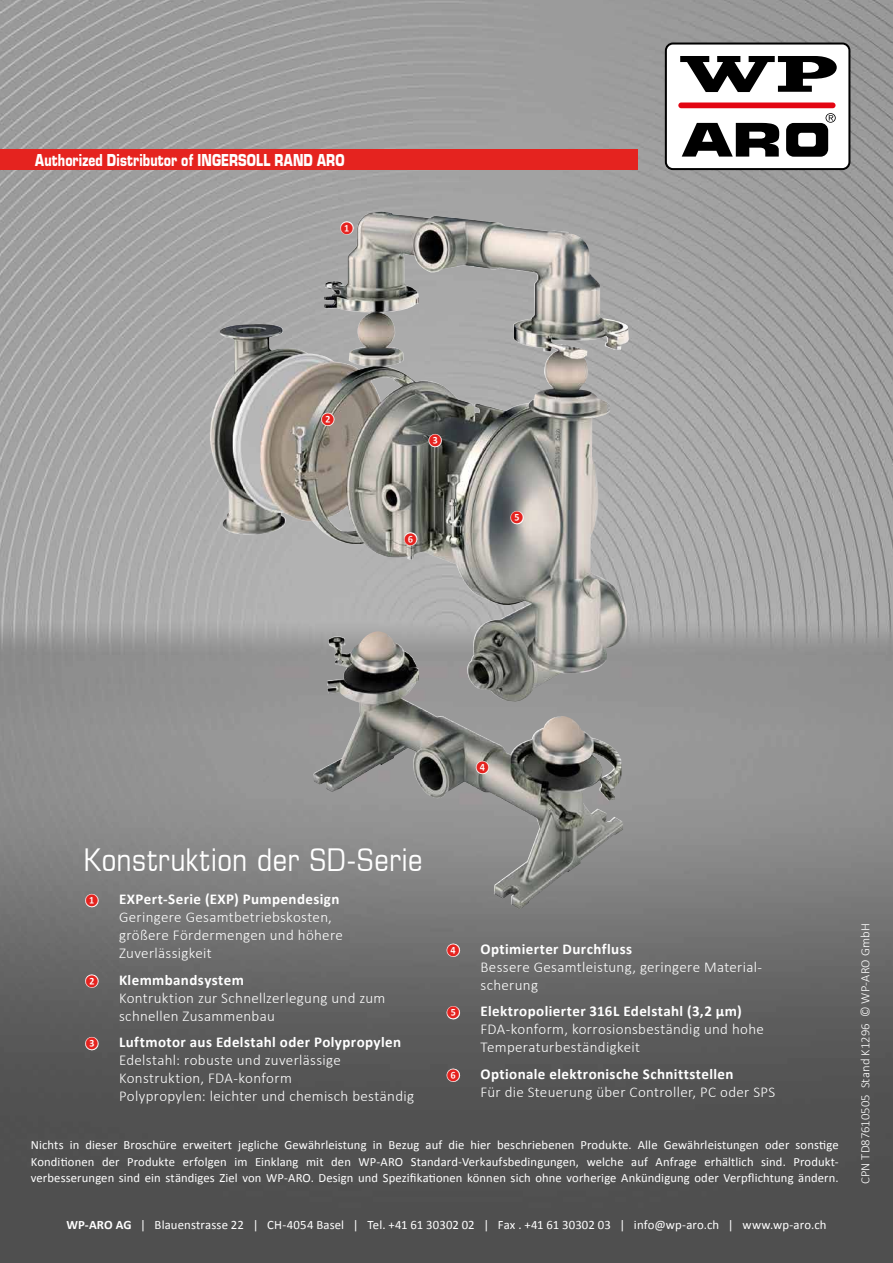
<style>
.page{position:relative;width:893px;height:1263px;background:#fff}
.page>*{position:absolute;margin:0;border:0;box-sizing:border-box;transform-origin:0 0}
.t1{font:condensed 31.5px "Eurostile";letter-spacing:.015em;color:#fff}
.t2{font:900 condensed 18px "Eurostile";letter-spacing:.01em;color:#fff}
.t3{font:300 15px/18px "Calibri";letter-spacing:.02em;color:#fff}
.t4{font:700 15px "Calibri";letter-spacing:.025em;color:#fff}
.t5{font:12.75px "Calibri";letter-spacing:.01em;color:#fff}
.t6{font:300 12.75px "Calibri";letter-spacing:.01em;color:#fff}
.t7{font:12.6px/16.5px "Calibri";letter-spacing:.01em;color:#fff;text-align:justify}
.t8{font:700 10.35px "Calibri";color:#e5231f}
.s1{font-weight:700}
</style>
<div class="page">
<img style="left:0;top:0;width:893px;height:1263px">
<img style="left:206px;top:212px;width:425px;height:490px">
<div style="left:666px;top:44px;width:183px;height:125px;background:#fff;border-radius:7px"></div>
<div style="left:665px;top:43px;width:185px;height:127px;border:2px solid #000;border-radius:7px"></div>
<div style="left:678px;top:102px;width:157px;height:6px;background:#e30613;border-radius:3px"></div>
<div style="left:786px;top:123px;width:42px;height:34px;background:#000;border-radius:8px"></div>
<div style="left:798px;top:133px;width:18px;height:14px;background:#fff;border-radius:3px"></div>
<svg style="left:825px;top:113px;width:11px;height:10px"></svg>
<svg style="left:682px;top:123px;width:97px;height:34px"></svg>
<svg style="left:680px;top:56px;width:157px;height:36px"></svg>
<div style="left:0;top:149px;width:638px;height:21px;background:#e5231f"></div>
<svg style="left:347px;top:221px;width:1px;height:14px"></svg>
<svg style="left:328px;top:413px;width:1px;height:13px"></svg>
<svg style="left:435px;top:434px;width:1px;height:13px"></svg>
<svg style="left:482px;top:761px;width:1px;height:13px"></svg>
<svg style="left:517px;top:511px;width:1px;height:13px"></svg>
<svg style="left:92px;top:894px;width:1px;height:13px"></svg>
<svg style="left:92px;top:974px;width:1px;height:14px"></svg>
<svg style="left:92px;top:1037px;width:1px;height:13px"></svg>
<svg style="left:453px;top:943px;width:1px;height:14px"></svg>
<svg style="left:453px;top:1006px;width:1px;height:13px"></svg>
<svg style="left:453px;top:1068px;width:1px;height:14px"></svg>
<svg style="left:411px;top:532px;width:1px;height:14px"></svg>
<p class="t2" style="left:35px;top:150px;width:311px">Authorized Distributor of INGERSOLL RAND ARO</p>
<p class="t8" style="left:340px;top:222px;width:15px">❶</p>
<p class="t8" style="left:321px;top:413px;width:15px">❷</p>
<p class="t8" style="left:428px;top:434px;width:15px">❸</p>
<p class="t8" style="left:404px;top:533px;width:15px">❻</p>
<p class="t8" style="left:510px;top:511px;width:15px">❺</p>
<p class="t8" style="left:476px;top:761px;width:15px">❹</p>
<h1 class="t1" style="left:84px;top:841px;width:340px">Konstruktion der SD-Serie</h1>
<p class="t8" style="left:85px;top:894px;width:15px">❶</p>
<p class="t4" style="left:119px;top:890px;width:222px">EXPert-Serie (EXP) Pumpendesign</p>
<p class="t3" style="left:119px;top:908px;width:225px">Geringere Gesamtbetriebskosten, größere Fördermengen und höhere<br>Zuverlässigkeit</p>
<p class="t8" style="left:85px;top:975px;width:15px">❷</p>
<p class="t4" style="left:119px;top:970px;width:126px">Klemmbandsystem</p>
<p class="t3" style="left:119px;top:989px;width:268px">Kontruktion zur Schnellzerlegung und zum schnellen Zusammenbau</p>
<p class="t8" style="left:85px;top:1037px;width:15px">❸</p>
<p class="t4" style="left:119px;top:1033px;width:284px">Luftmotor aus Edelstahl oder Polypropylen</p>
<p class="t3" style="left:119px;top:1051px;width:297px">Edelstahl: robuste und zuverlässige<br>Konstruktion, FDA-konform<br>Polypropylen: leichter und chemisch beständig</p>
<p class="t8" style="left:446px;top:944px;width:15px">❹</p>
<p class="t4" style="left:480px;top:939px;width:153px">Optimierter Durchfluss</p>
<p class="t3" style="left:480px;top:958px;width:283px">Bessere Gesamtleistung, geringere Material&shy;scherung</p>
<p class="t8" style="left:446px;top:1006px;width:15px">❺</p>
<p class="t4" style="left:480px;top:1002px;width:263px">Elektropolierter 316L Edelstahl (3,2 µm)</p>
<p class="t3" style="left:480px;top:1020px;width:285px">FDA-konform, korrosionsbeständig und hohe<br>Temperaturbeständigkeit</p>
<p class="t8" style="left:446px;top:1069px;width:15px">❻</p>
<p class="t4" style="left:480px;top:1064px;width:255px">Optionale elektronische Schnittstellen</p>
<p class="t3" style="left:480px;top:1083px;width:296px">Für die Steuerung über Controller, PC oder SPS</p>
<p class="t7" style="left:31px;top:1137px;width:809px">Nichts in dieser Broschüre erweitert jegliche Gewährleistung in Bezug auf die hier beschriebenen Produkte. Alle Gewährleistungen oder sonstige Konditionen der Produkte erfolgen im Einklang mit den WP-ARO Standard-Verkaufsbedingungen, welche auf Anfrage erhältlich sind. Produkt&shy;verbesserungen sind ein ständiges Ziel von WP-ARO. Design und Spezifikationen können sich ohne vorherige Ankündigung oder Verpflichtung ändern.</p>
<p class="t5" style="left:66px;top:1216px;width:762px"><span class="s1">WP-ARO AG</span> | Blauenstrasse 22 | CH-4054 Basel | Tel. +41 61 30302 02 | Fax . +41 61 30302 03 | info@wp-aro.ch | www.wp-aro.ch</p>
<p class="t6" style="left:857px;top:1184px;width:262px;rotate:-90deg">CPN TD87610505 Stand K1296 © WP-ARO GmbH</p>
</div>
